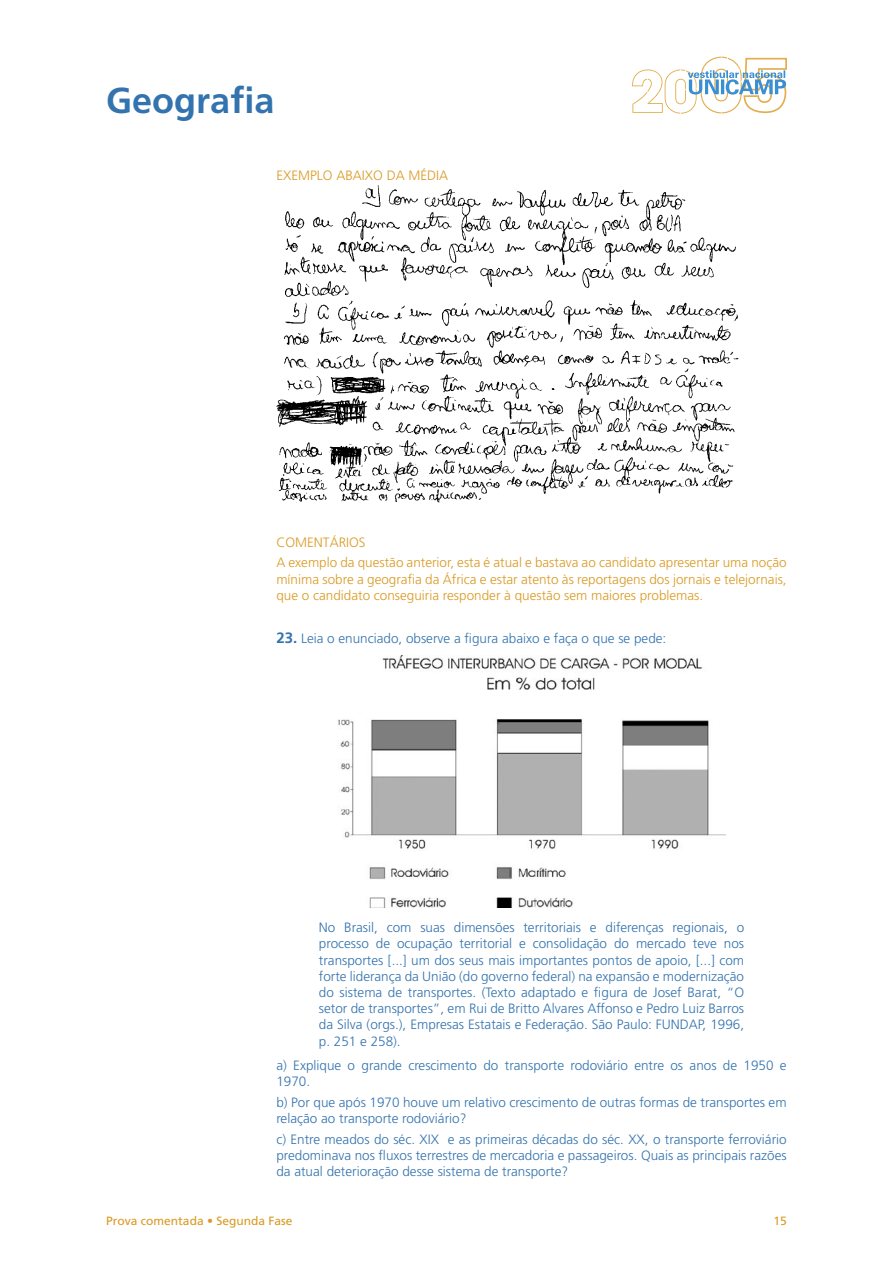
<style>
.page{position:relative;width:893px;height:1263px;background:#fff}
.page>*{position:absolute;margin:0;border:0;box-sizing:border-box;transform-origin:0 0}
.t1{font:700 36px "Frutiger";color:#3373ae}
.perguntas{font:300 13.5px/16.2px "Frutiger";color:#3373ae;text-align:justify}
.comentarios{font:300 13.5px/16.2px "Frutiger";color:#da9a23;text-align:justify}
.t2{font:12px "Frutiger";color:#da9a23}
.s1{font-weight:700;font-size:15px}
</style>
<div class="page">
<svg style="left:632px;top:57px;width:155px;height:57px"></svg>
<img style="left:276px;top:185px;width:463px;height:318px">
<img style="left:338px;top:655px;width:387px;height:253px">
<h1 class="t1" style="left:106px;top:79px;width:170px">Geografia</h1>
<p class="comentarios" style="left:276px;top:168px;width:173px">EXEMPLO ABAIXO DA MÉDIA</p>
<p class="comentarios" style="left:276px;top:534px;width:91px">COMENTÁRIOS</p>
<p class="comentarios" style="left:276px;top:555px;width:512px">A exemplo da questão anterior, esta é atual e bastava ao candidato apresentar uma noção mínima sobre a geografia da África e estar atento às reportagens dos jornais e telejornais, que o candidato conseguiria responder à questão sem maiores problemas.</p>
<p class="perguntas" style="left:276px;top:630px;width:391px"><span class="s1">23.</span> Leia o enunciado, observe a figura abaixo e faça o que se pede:</p>
<p class="perguntas" style="left:319px;top:919px;width:427px">No Brasil, com suas dimensões territoriais e diferenças regionais, o processo de ocupação territorial e consolidação do mercado teve nos transportes [...] um dos seus mais importantes pontos de apoio, [...] com forte liderança da União (do governo federal) na expansão e modernização do sistema de transportes. (Texto adaptado e figura de Josef Barat, “O setor de transportes”, em Rui de Britto Alvares Affonso e Pedro Luiz Barros da Silva (orgs.), Empresas Estatais e Federação. São Paulo: FUNDAP, 1996, p. 251 e 258).</p>
<p class="perguntas" style="left:276px;top:1058px;width:512px">a) Explique o grande crescimento do transporte rodoviário entre os anos de 1950 e<br>1970.</p>
<p class="perguntas" style="left:276px;top:1094px;width:512px">b) Por que após 1970 houve um relativo crescimento de outras formas de transportes em relação ao transporte rodoviário?</p>
<p class="perguntas" style="left:276px;top:1131px;width:512px">c) Entre meados do séc. XIX e as primeiras décadas do séc. XX, o transporte ferroviário predominava nos fluxos terrestres de mercadoria e passageiros. Quais as principais razões da atual deterioração desse sistema de transporte?</p>
<p class="t2" style="left:106px;top:1214px;width:188px">Prova comentada • Segunda Fase</p>
<p class="t2" style="left:773px;top:1214px;width:15px">15</p>
</div>
